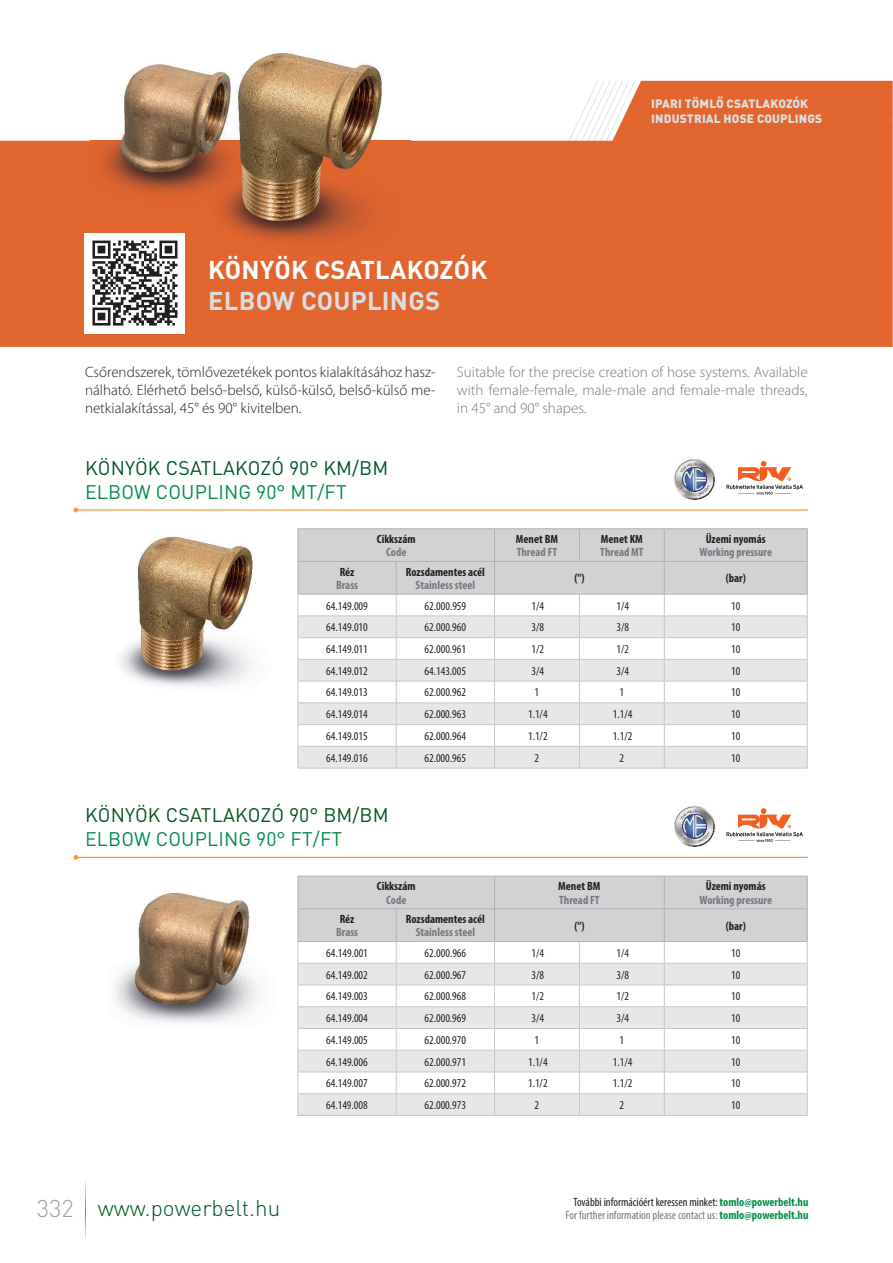
<style>
.page{position:relative;width:893px;height:1263px;background:#fff}
.page>*{position:absolute;margin:0;border:0;box-sizing:border-box;transform-origin:0 0}
.t1{font:700 25.5px "DIN Pro";letter-spacing:.01em;color:#fff}
.t2{font:700 25.5px "DIN Pro";letter-spacing:.01em;color:#dcdddf}
.t3{font:300 22.5px "DIN Pro";color:#005523}
.t4{font:19.5px "DIN Pro";letter-spacing:.01em;color:#005523}
.t5{font:19.5px "DIN Pro";letter-spacing:.01em;color:#008e48}
.t6{font:300 15px/18px "Myriad Pro";color:#231f20;text-align:justify}
.t7{font:300 15px/18px "Myriad Pro";color:#76787b;text-align:justify}
.t8{font:condensed 12px "Myriad Pro";color:#231f20}
.t9{font:700 condensed 12px "Myriad Pro";color:#231f20}
.t10{font:condensed 12px/13.5px "Myriad Pro";color:#76787b;text-align:right}
.t11{font:700 condensed 12px "Myriad Pro";color:#76787b}
.t12{font:900 12px/14.4px "DIN Pro";letter-spacing:.01em;color:#dcdddf}
.s1{font-size:24px;color:#9d9fa2}
.s2{color:#231f20}
.s3{font-weight:700;color:#008e48}
</style>
<div class="page">
<svg style="left:85px;top:1180px;width:1px;height:60px"></svg>
<svg style="left:0;top:81px;width:893px;height:266px;background:#e47545"></svg>
<img style="left:91px;top:51px;width:320px;height:201px">
<div style="left:85px;top:233px;width:100px;height:100px;background:#fff"></div>
<svg style="left:92px;top:241px;width:85px;height:85px"></svg>
<img style="left:674px;top:459px;width:41px;height:41px">
<svg style="left:726px;top:461px;width:77px;height:33px"></svg>
<hr style="left:76px;top:509px;width:732px;height:2px;background:#f89931">
<svg style="left:74px;top:508px;width:4px;height:4px"></svg>
<img style="left:119px;top:536px;width:134px;height:151px">
<hr style="left:298px;top:528px;width:98px;height:1px;background:#b2b3b7">
<hr style="left:396px;top:528px;width:183px;height:1px;background:#b2b3b7">
<hr style="left:579px;top:528px;width:85px;height:1px;background:#b2b3b7">
<hr style="left:664px;top:528px;width:144px;height:1px;background:#b2b3b7">
<svg style="left:297px;top:529px;width:511px;height:239px"></svg>
<hr style="left:297px;top:768px;width:99px;height:1px;background:#c7c8ca">
<hr style="left:396px;top:768px;width:183px;height:1px;background:#c7c8ca">
<hr style="left:579px;top:768px;width:229px;height:1px;background:#c7c8ca">
<img style="left:674px;top:806px;width:41px;height:41px">
<svg style="left:726px;top:808px;width:77px;height:34px"></svg>
<hr style="left:76px;top:857px;width:732px;height:1px;background:#f89931">
<svg style="left:74px;top:855px;width:4px;height:5px"></svg>
<img style="left:115px;top:892px;width:143px;height:132px">
<svg style="left:297px;top:876px;width:511px;height:239px"></svg>
<hr style="left:297px;top:1115px;width:511px;height:1px;background:#c7c8ca">
<h1 class="t1" style="left:208px;top:255px;width:281px">KÖNYÖK CSATLAKOZÓK</h1>
<h1 class="t2" style="left:208px;top:286px;width:233px">ELBOW COUPLINGS</h1>
<p class="t12" style="left:651px;top:97px;width:173px">IPARI TÖMLŐ CSATLAKOZÓK<br>INDUSTRIAL HOSE COUPLINGS</p>
<p class="t6" style="left:85px;top:363px;width:352px">Csőrendszerek, tömlővezetékek pontos kialakításához hasz&shy;nálható. Elérhető belső-belső, külső-külső, belső-külső me&shy;netkialakítással, 45° és 90° kivitelben.</p>
<p class="t7" style="left:457px;top:363px;width:352px">Suitable for the precise creation of hose systems. Available with female-female, male-male and female-male threads, in 45° and 90° shapes.</p>
<h3 class="t4" style="left:85px;top:456px;width:305px">KÖNYÖK CSATLAKOZÓ 90° KM/BM</h3>
<h3 class="t5" style="left:85px;top:480px;width:263px">ELBOW COUPLING 90° MT/FT</h3>
<p class="t9" style="left:377px;top:534px;width:40px">Cikkszám</p>
<p class="t11" style="left:386px;top:548px;width:22px">Code</p>
<p class="t9" style="left:340px;top:567px;width:16px">Réz</p>
<p class="t11" style="left:336px;top:580px;width:24px">Brass</p>
<p class="t9" style="left:406px;top:567px;width:81px">Rozsdamentes acél</p>
<p class="t11" style="left:416px;top:580px;width:61px">Stainless steel</p>
<p class="t9" style="left:516px;top:534px;width:44px">Menet BM</p>
<p class="t11" style="left:517px;top:548px;width:42px">Thread FT</p>
<p class="t9" style="left:601px;top:534px;width:43px">Menet KM</p>
<p class="t11" style="left:600px;top:548px;width:45px">Thread MT</p>
<p class="t9" style="left:706px;top:534px;width:61px">Üzemi nyomás</p>
<p class="t11" style="left:699px;top:548px;width:74px">Working pressure</p>
<p class="t9" style="left:574px;top:574px;width:12px">(")</p>
<p class="t9" style="left:726px;top:574px;width:22px">(bar)</p>
<p class="t8" style="left:326px;top:601px;width:43px">64.149.009</p>
<p class="t8" style="left:425px;top:601px;width:43px">62.000.959</p>
<p class="t8" style="left:532px;top:601px;width:14px">1/4</p>
<p class="t8" style="left:616px;top:601px;width:14px">1/4</p>
<p class="t8" style="left:731px;top:601px;width:11px">10</p>
<p class="t8" style="left:326px;top:623px;width:43px">64.149.010</p>
<p class="t8" style="left:424px;top:623px;width:43px">62.000.960</p>
<p class="t8" style="left:532px;top:623px;width:14px">3/8</p>
<p class="t8" style="left:616px;top:623px;width:14px">3/8</p>
<p class="t8" style="left:731px;top:623px;width:11px">10</p>
<p class="t8" style="left:326px;top:645px;width:43px">64.149.011</p>
<p class="t8" style="left:424px;top:645px;width:43px">62.000.961</p>
<p class="t8" style="left:532px;top:645px;width:14px">1/2</p>
<p class="t8" style="left:616px;top:645px;width:14px">1/2</p>
<p class="t8" style="left:731px;top:645px;width:11px">10</p>
<p class="t8" style="left:326px;top:667px;width:43px">64.149.012</p>
<p class="t8" style="left:424px;top:667px;width:43px">64.143.005</p>
<p class="t8" style="left:531px;top:667px;width:14px">3/4</p>
<p class="t8" style="left:616px;top:667px;width:14px">3/4</p>
<p class="t8" style="left:731px;top:667px;width:11px">10</p>
<p class="t8" style="left:326px;top:688px;width:43px">64.149.013</p>
<p class="t8" style="left:424px;top:688px;width:43px">62.000.962</p>
<p class="t8" style="left:535px;top:688px;width:6px">1</p>
<p class="t8" style="left:619px;top:688px;width:6px">1</p>
<p class="t8" style="left:731px;top:688px;width:11px">10</p>
<p class="t8" style="left:326px;top:710px;width:43px">64.149.014</p>
<p class="t8" style="left:424px;top:710px;width:43px">62.000.963</p>
<p class="t8" style="left:528px;top:710px;width:21px">1.1/4</p>
<p class="t8" style="left:613px;top:710px;width:21px">1.1/4</p>
<p class="t8" style="left:731px;top:710px;width:11px">10</p>
<p class="t8" style="left:326px;top:732px;width:43px">64.149.015</p>
<p class="t8" style="left:424px;top:732px;width:43px">62.000.964</p>
<p class="t8" style="left:528px;top:732px;width:21px">1.1/2</p>
<p class="t8" style="left:613px;top:732px;width:21px">1.1/2</p>
<p class="t8" style="left:731px;top:732px;width:11px">10</p>
<p class="t8" style="left:326px;top:754px;width:43px">64.149.016</p>
<p class="t8" style="left:424px;top:754px;width:43px">62.000.965</p>
<p class="t8" style="left:534px;top:754px;width:6px">2</p>
<p class="t8" style="left:619px;top:754px;width:6px">2</p>
<p class="t8" style="left:731px;top:754px;width:11px">10</p>
<h3 class="t4" style="left:85px;top:804px;width:305px">KÖNYÖK CSATLAKOZÓ 90° BM/BM</h3>
<h3 class="t5" style="left:85px;top:828px;width:258px">ELBOW COUPLING 90° FT/FT</h3>
<p class="t9" style="left:377px;top:882px;width:40px">Cikkszám</p>
<p class="t11" style="left:386px;top:895px;width:22px">Code</p>
<p class="t9" style="left:340px;top:914px;width:16px">Réz</p>
<p class="t11" style="left:336px;top:928px;width:24px">Brass</p>
<p class="t9" style="left:406px;top:914px;width:81px">Rozsdamentes acél</p>
<p class="t11" style="left:416px;top:928px;width:61px">Stainless steel</p>
<p class="t9" style="left:558px;top:882px;width:44px">Menet BM</p>
<p class="t11" style="left:559px;top:895px;width:42px">Thread FT</p>
<p class="t9" style="left:706px;top:882px;width:61px">Üzemi nyomás</p>
<p class="t11" style="left:699px;top:895px;width:74px">Working pressure</p>
<p class="t9" style="left:574px;top:921px;width:12px">(")</p>
<p class="t9" style="left:726px;top:921px;width:22px">(bar)</p>
<p class="t8" style="left:326px;top:949px;width:43px">64.149.001</p>
<p class="t8" style="left:425px;top:949px;width:43px">62.000.966</p>
<p class="t8" style="left:532px;top:949px;width:14px">1/4</p>
<p class="t8" style="left:616px;top:949px;width:14px">1/4</p>
<p class="t8" style="left:731px;top:949px;width:11px">10</p>
<p class="t8" style="left:326px;top:971px;width:43px">64.149.002</p>
<p class="t8" style="left:425px;top:971px;width:43px">62.000.967</p>
<p class="t8" style="left:532px;top:971px;width:14px">3/8</p>
<p class="t8" style="left:616px;top:971px;width:14px">3/8</p>
<p class="t8" style="left:731px;top:971px;width:11px">10</p>
<p class="t8" style="left:326px;top:992px;width:43px">64.149.003</p>
<p class="t8" style="left:424px;top:992px;width:43px">62.000.968</p>
<p class="t8" style="left:532px;top:992px;width:14px">1/2</p>
<p class="t8" style="left:616px;top:992px;width:14px">1/2</p>
<p class="t8" style="left:731px;top:992px;width:11px">10</p>
<p class="t8" style="left:326px;top:1014px;width:43px">64.149.004</p>
<p class="t8" style="left:424px;top:1014px;width:43px">62.000.969</p>
<p class="t8" style="left:532px;top:1014px;width:14px">3/4</p>
<p class="t8" style="left:616px;top:1014px;width:14px">3/4</p>
<p class="t8" style="left:731px;top:1014px;width:11px">10</p>
<p class="t8" style="left:326px;top:1036px;width:43px">64.149.005</p>
<p class="t8" style="left:424px;top:1036px;width:43px">62.000.970</p>
<p class="t8" style="left:535px;top:1036px;width:6px">1</p>
<p class="t8" style="left:619px;top:1036px;width:6px">1</p>
<p class="t8" style="left:731px;top:1036px;width:11px">10</p>
<p class="t8" style="left:326px;top:1058px;width:43px">64.149.006</p>
<p class="t8" style="left:424px;top:1058px;width:43px">62.000.971</p>
<p class="t8" style="left:528px;top:1058px;width:21px">1.1/4</p>
<p class="t8" style="left:613px;top:1058px;width:21px">1.1/4</p>
<p class="t8" style="left:731px;top:1058px;width:11px">10</p>
<p class="t8" style="left:326px;top:1079px;width:43px">64.149.007</p>
<p class="t8" style="left:424px;top:1079px;width:43px">62.000.972</p>
<p class="t8" style="left:528px;top:1079px;width:21px">1.1/2</p>
<p class="t8" style="left:613px;top:1079px;width:21px">1.1/2</p>
<p class="t8" style="left:731px;top:1079px;width:11px">10</p>
<p class="t8" style="left:326px;top:1101px;width:43px">64.149.008</p>
<p class="t8" style="left:424px;top:1101px;width:43px">62.000.973</p>
<p class="t8" style="left:534px;top:1101px;width:6px">2</p>
<p class="t8" style="left:619px;top:1101px;width:6px">2</p>
<p class="t8" style="left:731px;top:1101px;width:11px">10</p>
<h2 class="t3" style="left:37px;top:1195px;width:245px"><span class="s1">332</span> www.powerbelt.hu</h2>
<p class="t10" style="left:566px;top:1196px;width:244px"><span class="s2">További információért keressen minket:</span> <span class="s3">tomlo@powerbelt.hu<br></span>For further information please contact us: <span class="s3">tomlo@powerbelt.hu</span></p>
</div>
